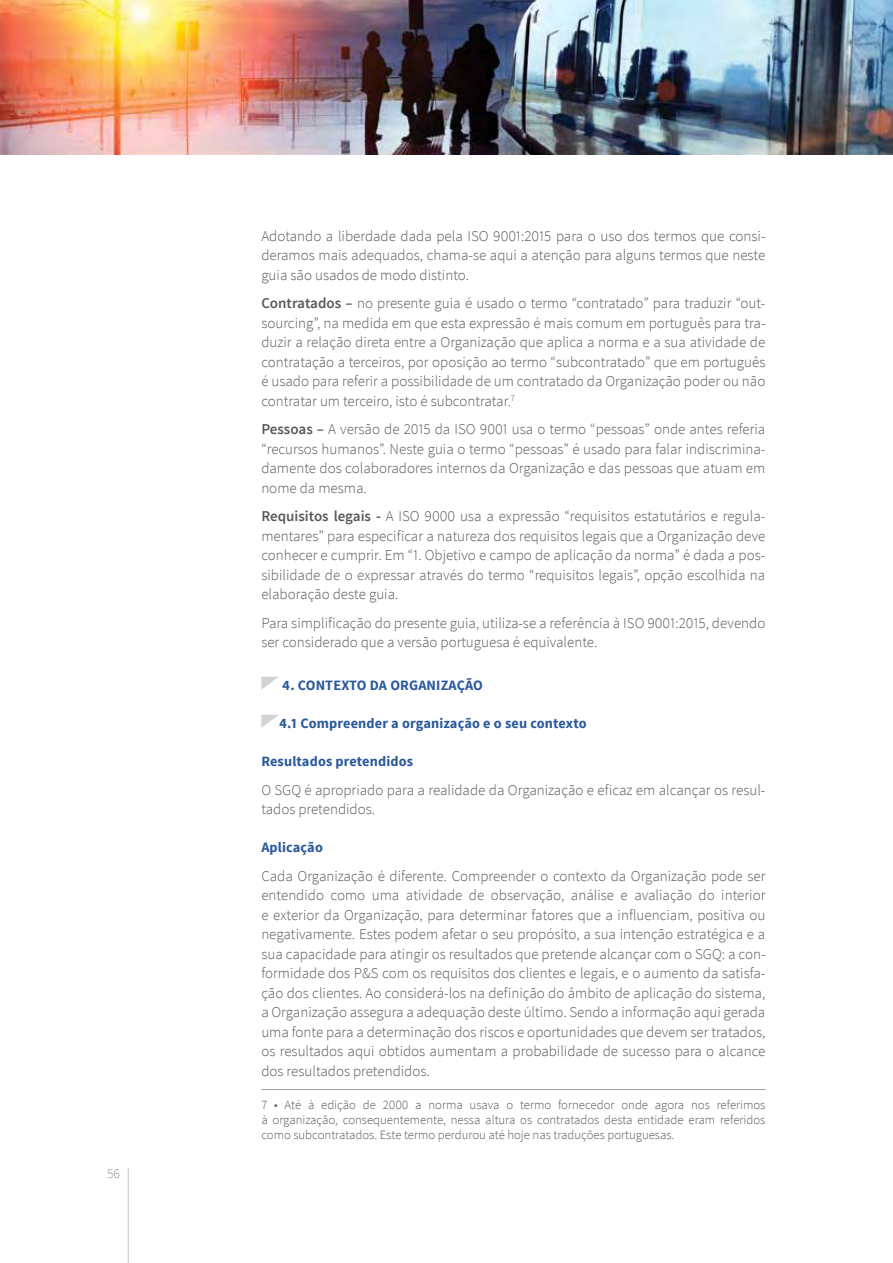
<style>
.page{position:relative;width:893px;height:1263px;background:#fff}
.page>*{position:absolute;margin:0;border:0;box-sizing:border-box;transform-origin:0 0}
.t1{font:300 15px/19.5px "Source Sans Pro";color:#58595b;text-align:justify}
.t2{font:700 14.25px "Source Sans Pro";letter-spacing:.01em;color:#2b5a9c}
.t3{font:300 13.5px "Source Sans Pro";color:#939598}
.t4{font:300 12.75px/15px "Source Sans Pro";color:#58595b;text-align:justify}
.s1{font-weight:600}
</style>
<div class="page">
<hr style="left:128px;top:1168px;width:1px;height:95px;background:#d1d3d4">
<img style="left:0;top:0;width:893px;height:154px">
<svg style="left:261px;top:677px;width:17px;height:13px"></svg>
<svg style="left:261px;top:715px;width:17px;height:13px"></svg>
<hr style="left:261px;top:1089px;width:504px;height:1px;background:#a2a1a5">
<p class="t3" style="left:107px;top:1165px;width:14px">56</p>
<p class="t1" style="left:261px;top:226px;width:506px">Adotando a liberdade dada pela ISO 9001:2015 para o uso dos termos que consi&shy;deramos mais adequados, chama-se aqui a atenção para alguns termos que neste guia são usados de modo distinto.</p>
<p class="t1" style="left:261px;top:293px;width:506px"><span class="s1">Contratados –</span> no presente guia é usado o termo “contratado” para traduzir “out&shy;sourcing”, na medida em que esta expressão é mais comum em português para tra&shy;duzir a relação direta entre a Organização que aplica a norma e a sua atividade de contratação a terceiros, por oposição ao termo “subcontratado” que em português é usado para referir a possibilidade de um contratado da Organização poder ou não contratar um terceiro, isto é subcontratar.<sup>7</sup></p>
<p class="t1" style="left:261px;top:419px;width:506px"><span class="s1">Pessoas –</span> A versão de 2015 da ISO 9001 usa o termo “pessoas” onde antes referia “recursos humanos”. Neste guia o termo “pessoas” é usado para falar indiscrimina&shy;damente dos colaboradores internos da Organização e das pessoas que atuam em nome da mesma.</p>
<p class="t1" style="left:261px;top:506px;width:506px"><span class="s1">Requisitos legais -</span> A ISO 9000 usa a expressão “requisitos estatutários e regula&shy;mentares” para especificar a natureza dos requisitos legais que a Organização deve conhecer e cumprir. Em “1. Objetivo e campo de aplicação da norma” é dada a pos&shy;sibilidade de o expressar através do termo “requisitos legais”, opção escolhida na elaboração deste guia.</p>
<p class="t1" style="left:261px;top:613px;width:506px">Para simplificação do presente guia, utiliza-se a referência à ISO 9001:2015, devendo ser considerado que a versão portuguesa é equivalente.</p>
<p class="t2" style="left:282px;top:676px;width:202px">4. Contexto da organização</p>
<p class="t2" style="left:279px;top:714px;width:309px">4.1 Compreender a organização e o seu contexto</p>
<p class="t2" style="left:261px;top:752px;width:153px">Resultados pretendidos</p>
<p class="t1" style="left:261px;top:780px;width:506px">O SGQ é apropriado para a realidade da Organização e eficaz em alcançar os resul&shy;tados pretendidos.</p>
<p class="t2" style="left:261px;top:838px;width:63px">Aplicação</p>
<p class="t1" style="left:261px;top:866px;width:506px">Cada Organização é diferente. Compreender o contexto da Organização pode ser entendido como uma atividade de observação, análise e avaliação do interior e exterior da Organização, para determinar fatores que a influenciam, positiva ou negativamente. Estes podem afetar o seu propósito, a sua intenção estratégica e a sua capacidade para atingir os resultados que pretende alcançar com o SGQ: a con&shy;formidade dos P&amp;S com os requisitos dos clientes e legais, e o aumento da satisfa&shy;ção dos clientes. Ao considerá-los na definição do âmbito de aplicação do sistema, a Organização assegura a adequação deste último. Sendo a informação aqui gerada uma fonte para a determinação dos riscos e oportunidades que devem ser tratados, os resultados aqui obtidos aumentam a probabilidade de sucesso para o alcance dos resultados pretendidos.</p>
<p class="t4" style="left:261px;top:1097px;width:506px">7 • Até à edição de 2000 a norma usava o termo fornecedor onde agora nos referimos à organização, consequentemente, nessa altura os contratados desta entidade eram referidos como subcontratados. Este termo perdurou até hoje nas traduções portuguesas.</p>
</div>
